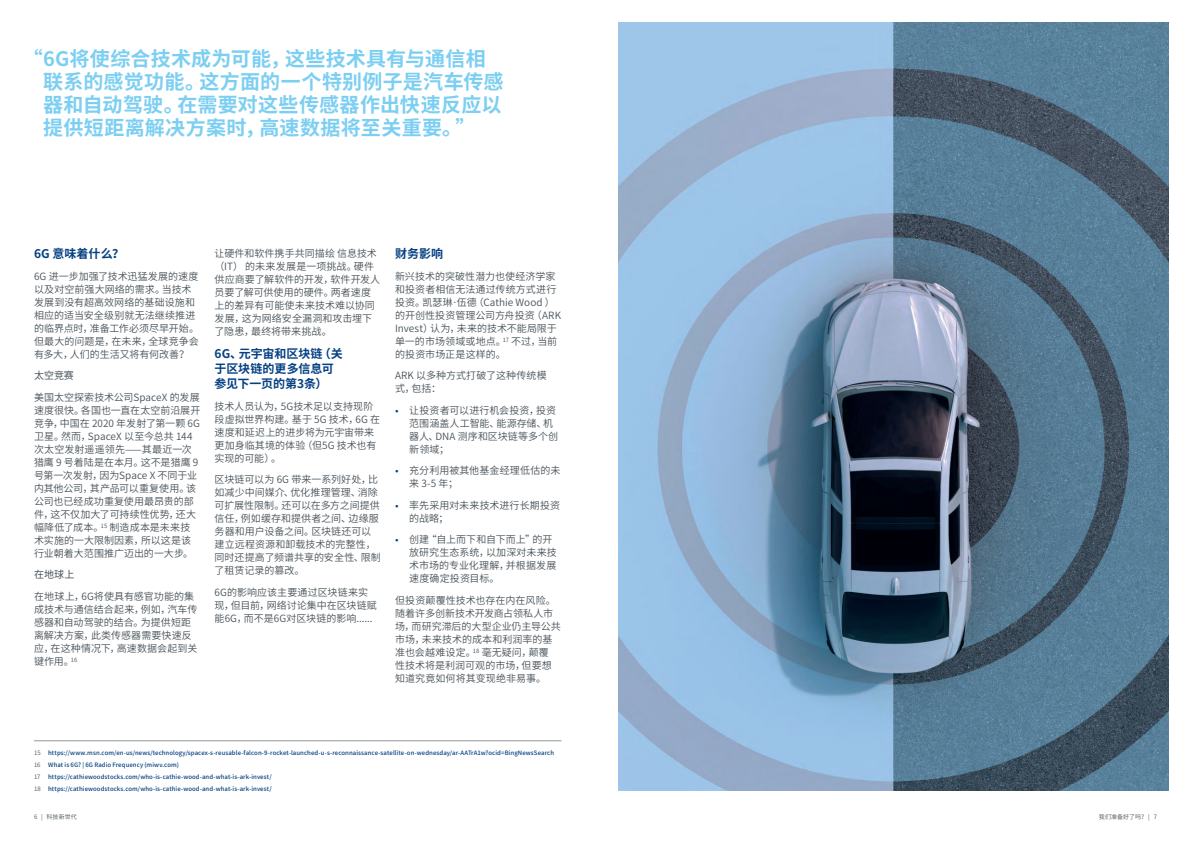
<style>
.page{position:relative;width:1191px;height:842px;background:#fff}
.page>*{position:absolute;margin:0;border:0;box-sizing:border-box;transform-origin:0 0}
.t1{font:700 20px/23px "Noto Sans CJ Ksc";letter-spacing:.01em;color:#7ccff2}
.t2{font:700 12px/15px "Noto Sans CJ Ksc";letter-spacing:-.005em;color:#054082}
.t3{font:600 10px/13px "Noto Sans CJ Ksc";letter-spacing:.005em;color:#475259}
.t4{font:10px "Noto Sans CJ Ksc";color:#475259}
.t5{font:500 6px/11.8px "Noto Sans CJ Ksc";letter-spacing:.01em;color:#054082}
.t6{font:600 6px "Noto Sans CJ Ksc";letter-spacing:.01em;color:#475259}
.s1{font-family:"Montserrat";font-weight:700;color:#054082}
.s2{font-weight:600;color:#475259}
</style>
<div class="page">
<hr style="left:34px;top:740px;width:527px;height:1px;background:#939598">
<img style="left:618px;top:23px;width:550px;height:768px">
<h1 class="t1" style="left:43px;top:47px;width:462px;text-indent:-20px">“6G将使综合技术成为可能，这些技术具有与通信相联系的感觉功能。这方面的一个特别例子是汽车传感器和自动驾驶。在需要对这些传感器作出快速反应以提供短距离解决方案时，高速数据将至关重要。”</h1>
<p class="t2" style="left:34px;top:247px;width:92px">6G 意味着什么？</p>
<p class="t3" style="left:34px;top:270px;width:166px">6G 进一步加强了技术迅猛发展的速度以及对空前强大网络的需求。当技术发展到没有超高效网络的基础设施和相应的适当安全级别就无法继续推进的临界点时，准备工作必须尽早开始。但最大的问题是，在未来，全球竞争会有多大，人们的生活又将有何改善？</p>
<p class="t4" style="left:34px;top:370px;width:41px">太空竞赛</p>
<p class="t3" style="left:34px;top:391px;width:168px">美国太空探索技术公司SpaceX 的发展速度很快。各国也一直在太空前沿展开竞争，中国在 2020 年发射了第一颗 6G卫星。然而，SpaceX 以至今总共 144次太空发射遥遥领先——其最近一次猎鹰 9 号着陆是在本月。这不是猎鹰 9号第一次发射，因为Space X 不同于业内其他公司，其产品可以重复使用。该公司也已经成功重复使用最昂贵的部件，这不仅加大了可持续性优势，还大幅降低了成本。<sup>15</sup> 制造成本是未来技术实施的一大限制因素，所以这是该行业朝着大范围推广迈出的一大步。</p>
<p class="t4" style="left:34px;top:569px;width:42px">在地球上</p>
<p class="t3" style="left:34px;top:590px;width:165px">在地球上，6G将使具有感官功能的集成技术与通信结合起来，例如，汽车传感器和自动驾驶的结合。为提供短距离解决方案，此类传感器需要快速反应，在这种情况下，高速数据会起到关键作用。<sup>16</sup></p>
<p class="t3" style="left:214px;top:247px;width:167px">让硬件和软件携手共同描绘信息技术（IT）的未来发展是一项挑战。硬件供应商要了解软件的开发，软件开发人员要了解可供使用的硬件。两者速度上的差异有可能使未来技术难以协同发展，这为网络安全漏洞和攻击埋下了隐患，最终将带来挑战。</p>
<p class="t2" style="left:214px;top:347px;width:130px">6G、元宇宙和区块链（关于区块链的更多信息可参见下一页的第3条）</p>
<p class="t3" style="left:214px;top:400px;width:167px">技术人员认为，5G技术足以支持现阶段虚拟世界构建。基于 5G 技术，6G 在速度和延迟上的进步将为元宇宙带来更加身临其境的体验（但5G 技术也有实现的可能）。</p>
<p class="t3" style="left:214px;top:473px;width:168px">区块链可以为 6G 带来一系列好处，比如减少中间媒介、优化推理管理、消除可扩展性限制。还可以在多方之间提供信任，例如缓存和提供者之间、边缘服务器和用户设备之间。区块链还可以建立远程资源和卸载技术的完整性，同时还提高了频谱共享的安全性、限制了租赁记录的篡改。</p>
<p class="t3" style="left:214px;top:586px;width:164px">6G的影响应该主要通过区块链来实现，但目前，网络讨论集中在区块链赋能6G，而不是6G对区块链的影响......</p>
<p class="t2" style="left:395px;top:247px;width:50px">财务影响</p>
<p class="t3" style="left:395px;top:270px;width:167px">新兴技术的突破性潜力也使经济学家和投资者相信无法通过传统方式进行投资。凯瑟琳·伍德（Cathie Wood ）的开创性投资管理公司方舟投资（ARK<br>Invest）认为，未来的技术不能局限于单一的市场领域或地点。<sup>17</sup> 不过，当前的投资市场正是这样的。</p>
<p class="t3" style="left:395px;top:369px;width:153px">ARK 以多种方式打破了这种传统模式，包括：</p>
<p class="t3" style="left:409px;top:404px;width:150px;text-indent:-14px"><span class="s1">•</span> 让投资者可以进行机会投资，投资范围涵盖人工智能、能源存储、机器人、DNA 测序和区块链等多个创新领域；</p>
<p class="t3" style="left:409px;top:464px;width:153px;text-indent:-14px"><span class="s1">•</span> 充分利用被其他基金经理低估的未来 3-5 年；</p>
<p class="t3" style="left:409px;top:499px;width:152px;text-indent:-14px"><span class="s1">•</span> 率先采用对未来技术进行长期投资的战略；</p>
<p class="t3" style="left:409px;top:533px;width:149px;text-indent:-14px"><span class="s1">•</span> 创建“自上而下和自下而上”的开放研究生态系统，以加深对未来技术市场的专业化理解，并根据发展速度确定投资目标。</p>
<p class="t3" style="left:395px;top:594px;width:167px">但投资颠覆性技术也存在内在风险。随着许多创新技术开发商占领私人市场，而研究滞后的大型企业仍主导公共市场，未来技术的成本和利润率的基准也会越难设定。<sup>18</sup> 毫无疑问，颠覆性技术将是利润可观的市场，但要想知道究竟如何将其变现绝非易事。</p>
<p class="t5" style="left:34px;top:747px;width:521px"><span class="s2">15</span> https://www.msn.com/en-us/news/technology/spacex-s-reusable-falcon-9-rocket-launched-u-s-reconnaissance-satellite-on-wednesday/ar-AATrA1w?ocid=BingNewsSearch<br><span class="s2">16</span></p>
<p class="t5" style="left:48px;top:759px;width:132px">What is 6G? | 6G Radio Frequency (miwv.com)</p>
<p class="t6" style="left:34px;top:773px;width:8px">17</p>
<p class="t5" style="left:48px;top:771px;width:225px">https://cathiewoodstocks.com/who-is-cathie-wood-and-what-is-ark-invest/</p>
<p class="t6" style="left:34px;top:785px;width:8px">18</p>
<p class="t5" style="left:48px;top:783px;width:225px">https://cathiewoodstocks.com/who-is-cathie-wood-and-what-is-ark-invest/</p>
<p class="t6" style="left:34px;top:814px;width:44px">6 | 科技新世代</p>
<p class="t6" style="left:1099px;top:814px;width:60px">我们准备好了吗？ | 7</p>
</div>
